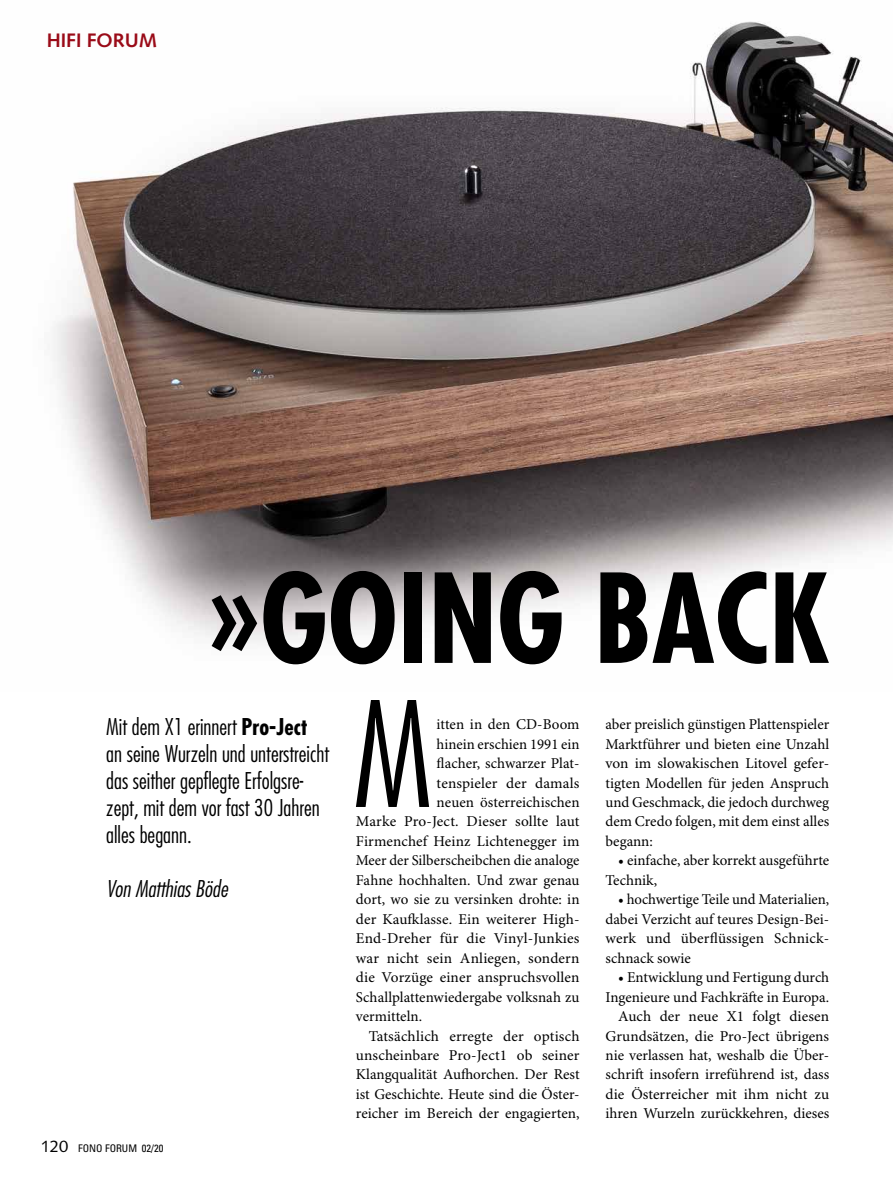
<style>
.page{position:relative;width:893px;height:1191px;background:#fff}
.page>*{position:absolute;margin:0;border:0;box-sizing:border-box;transform-origin:0 0}
.t1{font:300 condensed 141.9px "Futura Std";color:#000}
.t2{font:700 condensed 120px "Futura Std";color:#000}
.t3{font:300 condensed 22.5px/27px "Futura Std";color:#000}
.t4{font:italic 300 condensed 22.5px "Futura Std";color:#000}
.t5{font:700 19.5px "Syntax";color:#9a0b18}
.t6{font:15px/19.5px "Minion Pro";color:#000;text-align:justify}
.t7{font:condensed 10.5px "Univers LT Std";color:#000}
.s1{font-weight:700}
.s2{font-family:"Syntax";font-stretch:normal;font-size:16.5px}
</style>
<div class="page">
<img style="left:53px;top:21px;width:840px;height:622px">
<h3 class="t5" style="left:47px;top:29px;width:112px">HIFI FORUM</h3>
<h2 class="t2" style="left:208px;top:544px;width:624px">»GOING BACK</h2>
<h3 class="t3" style="left:106px;top:713px;width:224px">Mit dem X1 erinnert <span class="s1">Pro-Ject </span>an seine Wurzeln und unterstreicht das seither gepflegte Erfolgsre&shy;zept, mit dem vor fast 30 Jahren alles begann.</h3>
<h3 class="t4" style="left:106px;top:875px;width:123px">Von Matthias Böde</h3>
<p class="t7" style="left:41px;top:1142px;width:124px"><span class="s2">120</span> FONO FORUM 02/20</p>
<h1 class="t1" style="left:353px;top:670px;width:81px">M</h1>
<p class="t6" style="left:437px;top:715px;width:144px">itten in den CD-Boom</p>
<p class="t6" style="left:437px;top:734px;width:144px">hinein erschien 1991 ein</p>
<p class="t6" style="left:437px;top:754px;width:144px">flacher, schwarzer Plat-</p>
<p class="t6" style="left:437px;top:773px;width:144px">tenspieler der damals</p>
<p class="t6" style="left:437px;top:793px;width:144px">neuen österreichischen</p>
<p class="t6" style="left:356px;top:812px;width:225px">Marke Pro-Ject. Dieser sollte laut</p>
<p class="t6" style="left:356px;top:832px;width:225px">Firmenchef Heinz Lichtenegger im</p>
<p class="t6" style="left:356px;top:851px;width:225px">Meer der Silberscheibchen die analoge</p>
<p class="t6" style="left:356px;top:871px;width:225px">Fahne hochhalten. Und zwar genau</p>
<p class="t6" style="left:356px;top:890px;width:225px">dort, wo sie zu versinken drohte: in</p>
<p class="t6" style="left:356px;top:909px;width:225px">der Kaufklasse. Ein weiterer High-</p>
<p class="t6" style="left:356px;top:929px;width:225px">End-Dreher für die Vinyl-Junkies</p>
<p class="t6" style="left:356px;top:948px;width:225px">war nicht sein Anliegen, sondern</p>
<p class="t6" style="left:356px;top:968px;width:225px">die Vorzüge einer anspruchsvollen</p>
<p class="t6" style="left:356px;top:987px;width:225px">Schallplattenwiedergabe volksnah zu</p>
<p class="t6" style="left:356px;top:1007px;width:68px">vermitteln.</p>
<p class="t6" style="left:369px;top:1026px;width:212px">Tatsächlich erregte der optisch</p>
<p class="t6" style="left:356px;top:1046px;width:225px">unscheinbare Pro-Ject1 ob seiner</p>
<p class="t6" style="left:356px;top:1065px;width:225px">Klangqualität Aufhorchen. Der Rest</p>
<p class="t6" style="left:356px;top:1085px;width:225px">ist Geschichte. Heute sind die Öster-</p>
<p class="t6" style="left:356px;top:1104px;width:225px">reicher im Bereich der engagierten,</p>
<p class="t6" style="left:605px;top:715px;width:225px">aber preislich günstigen Plattenspieler Marktführer und bieten eine Unzahl von im slowakischen Litovel gefer&shy;tigten Modellen für jeden Anspruch und Geschmack, die jedoch durchweg dem Credo folgen, mit dem einst alles begann:</p>
<p class="t6" style="left:605px;top:851px;width:225px;text-indent:13px">• einfache, aber korrekt ausgeführte<br>Technik,</p>
<p class="t6" style="left:605px;top:890px;width:225px;text-indent:13px">• hochwertige Teile und Materialien, dabei Verzicht auf teures Design-Bei&shy;werk und überflüssigen Schnick&shy;schnack sowie</p>
<p class="t6" style="left:605px;top:968px;width:225px;text-align:right">• Entwicklung und Fertigung durch Ingenieure und Fachkräfte in Europa.<br>Auch der neue X1 folgt diesen Grundsätzen, die Pro-Ject übrigens nie verlassen hat, weshalb die Über&shy;schrift insofern irreführend ist, dass die Österreicher mit ihm nicht zu ihren Wurzeln zurückkehren, dieses</p>
</div>
